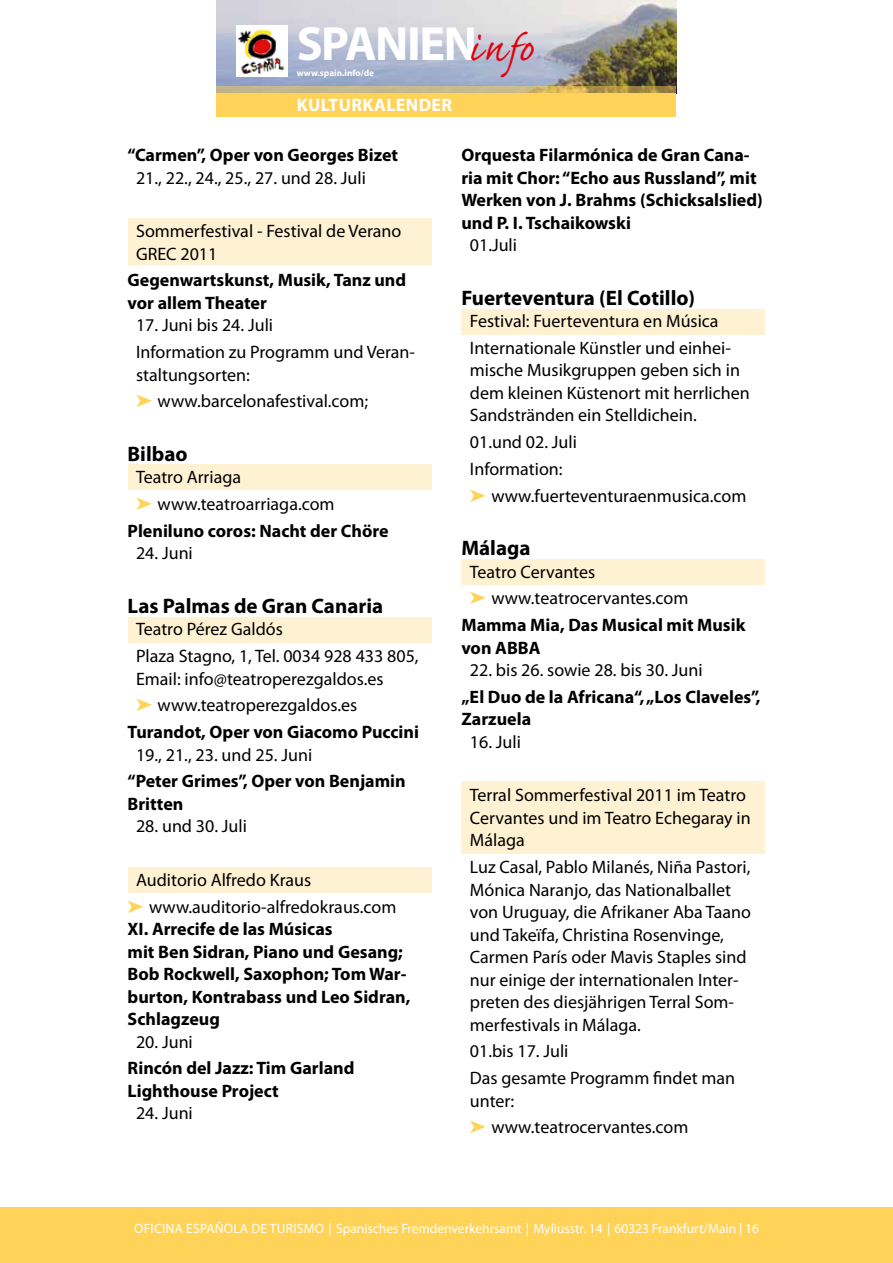
<style>
.page{position:relative;width:893px;height:1263px;background:#fff}
.page>*{position:absolute;margin:0;border:0;box-sizing:border-box;transform-origin:0 0}
.t1{font:700 48.3px "Myriad Pro";letter-spacing:-.03em;color:#fff}
.t2{font:48.3px "Caflisch Script Pro";color:#e3000b}
.t3{font:700 21px "Myriad Pro";color:#000}
.t4{font:18px/22.5px "Myriad Pro";color:#000}
.t5{font:700 18px/22.5px "Myriad Pro";color:#000}
.t6{font:700 18px "Myriad Pro";color:#fff}
.t7{font:13.5px "Myriad Pro";color:#fff}
.t8{font:700 9.15px "Myriad Pro";color:#fff}
.s1{color:#ffd358}
</style>
<div class="page">
<div style="left:461px;top:781px;width:304px;height:73px;background:#fff2d3"></div>
<div style="left:128px;top:218px;width:303px;height:46px;background:#fff2d3"></div>
<div style="left:128px;top:464px;width:303px;height:26px;background:#fff2d3"></div>
<div style="left:128px;top:618px;width:303px;height:25px;background:#fff2d3"></div>
<div style="left:128px;top:867px;width:303px;height:26px;background:#fff2d3"></div>
<div style="left:461px;top:309px;width:304px;height:26px;background:#fff2d3"></div>
<div style="left:461px;top:559px;width:304px;height:25px;background:#fff2d3"></div>
<img style="left:217px;top:0;width:459px;height:86px">
<div style="left:0;top:1208px;width:893px;height:55px;background:#ffd358"></div>
<div style="left:236px;top:26px;width:51px;height:51px;background:#fff"></div>
<img style="left:238px;top:29px;width:47px;height:45px">
<svg style="left:217px;top:86px;width:459px;height:7px;background:#c1af79"></svg>
<div style="left:217px;top:93px;width:459px;height:23px;background:#ffd358"></div>
<h1 class="t1" style="left:297px;top:12px;width:182px">SPANIEN</h1>
<p class="t8" style="left:297px;top:67px;width:79px">www.spain.info/de</p>
<h1 class="t2" style="left:468px;top:23px;width:66px">info</h1>
<p class="t6" style="left:297px;top:93px;width:67px">Kulturkalender</p>
<p class="t5" style="left:128px;top:143px;width:272px">“Carmen”, Oper von Georges Bizet</p>
<p class="t4" style="left:136px;top:166px;width:231px">21., 22., 24., 25., 27. und 28. Juli</p>
<p class="t4" style="left:136px;top:219px;width:267px">Sommerfestival - Festival de Verano<br>GREC 2011</p>
<p class="t5" style="left:128px;top:268px;width:280px">Gegenwartskunst, Musik, Tanz und vor allem Theater</p>
<p class="t4" style="left:136px;top:312px;width:281px;line-height:26.7px">17. Juni bis 24. Juli<br>Information zu Programm und Veran-</p>
<p class="t4" style="left:136px;top:361px;width:234px;line-height:26.7px">staltungsorten:<br><span class="s1">➤</span> www.barcelonafestival.com;</p>
<p class="t3" style="left:128px;top:440px;width:61px">Bilbao</p>
<p class="t4" style="left:136px;top:466px;width:107px">Teatro Arriaga</p>
<p class="t4" style="left:136px;top:492px;width:200px"><span class="s1">➤</span> www.teatroarriaga.com</p>
<p class="t5" style="left:128px;top:519px;width:263px">Pleniluno coros: Nacht der Chöre</p>
<p class="t4" style="left:136px;top:542px;width:58px">24. Juni</p>
<p class="t3" style="left:128px;top:592px;width:257px">Las Palmas de Gran Canaria</p>
<p class="t4" style="left:136px;top:616px;width:284px;line-height:26.7px">Teatro Pérez Galdós<br>Plaza Stagno, 1, Tel. 0034 928 433 805,</p>
<p class="t4" style="left:136px;top:667px;width:249px">Email: info@teatroperezgaldos.es</p>
<p class="t4" style="left:136px;top:694px;width:223px"><span class="s1">➤</span> www.teatroperezgaldos.es</p>
<p class="t5" style="left:128px;top:720px;width:293px">Turandot, Oper von Giacomo Puccini</p>
<p class="t4" style="left:136px;top:743px;width:178px">19., 21., 23. und 25. Juni</p>
<p class="t5" style="left:128px;top:769px;width:280px">“Peter Grimes”, Oper von Benjamin<br>Britten</p>
<p class="t4" style="left:136px;top:815px;width:112px">28. und 30. Juli</p>
<p class="t4" style="left:128px;top:866px;width:270px;line-height:26.7px;text-indent:8px">Auditorio Alfredo Kraus<br><span class="s1">➤</span> www.auditorio-alfredokraus.com</p>
<p class="t5" style="left:128px;top:917px;width:284px">XI. Arrecife de las Músicas<br>mit Ben Sidran, Piano und Gesang;<br>Bob Rockwell, Saxophon; Tom War&shy;burton, Kontrabass und Leo Sidran,<br>Schlagzeug</p>
<p class="t4" style="left:136px;top:1030px;width:58px">20. Juni</p>
<p class="t5" style="left:128px;top:1056px;width:228px">Rincón del Jazz: Tim Garland<br>Lighthouse Project</p>
<p class="t4" style="left:136px;top:1102px;width:58px">24. Juni</p>
<p class="t5" style="left:461px;top:143px;width:303px">Orquesta Filarmónica de Gran Cana&shy;ria mit Chor: “Echo aus Russland”, mit Werken von J. Brahms (Schicksalslied) und P. I. Tschaikowski</p>
<p class="t4" style="left:470px;top:233px;width:49px">01.Juli</p>
<p class="t3" style="left:461px;top:284px;width:235px">Fuerteventura (El Cotillo)</p>
<p class="t4" style="left:470px;top:307px;width:263px;line-height:26.7px">Festival: Fuerteventura en Música<br>Internationale Künstler und einhei-</p>
<p class="t4" style="left:470px;top:359px;width:282px">mische Musikgruppen geben sich in dem kleinen Küstenort mit herrlichen<br>Sandstränden ein Stelldichein.</p>
<p class="t4" style="left:470px;top:428px;width:278px;line-height:26.7px">01.und 02. Juli<br>Information:<br><span class="s1">➤</span> www.fuerteventuraenmusica.com</p>
<p class="t3" style="left:461px;top:534px;width:71px">Málaga</p>
<p class="t4" style="left:470px;top:560px;width:127px">Teatro Cervantes</p>
<p class="t4" style="left:470px;top:587px;width:220px"><span class="s1">➤</span> www.teatrocervantes.com</p>
<p class="t5" style="left:461px;top:613px;width:286px">Mamma Mia, Das Musical mit Musik</p>
<p class="t5" style="left:461px;top:636px;width:81px">von ABBA</p>
<p class="t4" style="left:470px;top:658px;width:234px">22. bis 26. sowie 28. bis 30. Juni</p>
<p class="t5" style="left:461px;top:685px;width:300px">„El Duo de la Africana“, „Los Claveles”,<br>Zarzuela</p>
<p class="t4" style="left:470px;top:730px;width:53px">16. Juli</p>
<p class="t4" style="left:470px;top:784px;width:282px">Terral Sommerfestival 2011 im Teatro<br>Cervantes und im Teatro Echegaray in<br>Málaga</p>
<p class="t4" style="left:470px;top:855px;width:283px">Luz Casal, Pablo Milanés, N iña Pastori, Mónica Naranjo, das Nationalballet von Uruguay, die Afrikaner Aba Taano und Takeïfa, Christina Rosenvinge, Carmen París oder Mavis Staples sind nur einige der internationalen Inter&shy;preten des diesjährigen Terral Som&shy;merfestivals in Málaga.</p>
<p class="t4" style="left:470px;top:1038px;width:267px;line-height:26.7px">01.bis 17. Juli<br>Das gesamte Programm findet man</p>
<p class="t4" style="left:470px;top:1087px;width:220px;line-height:26.7px">unter:<br><span class="s1">➤</span> www.teatrocervantes.com</p>
<p class="t7" style="left:134px;top:1220px;width:16px">Ofici</p>
<p class="t7" style="left:166px;top:1220px;width:29px">na espa</p>
<p class="t7" style="left:215px;top:1220px;width:80px">Ñola de turismo</p>
<p class="t7" style="left:329px;top:1220px;width:432px">| Spanisches Fremdenverkehrsamt | Myliusstr. 14 | 60323 Frankfurt/Main | 16</p>
</div>
